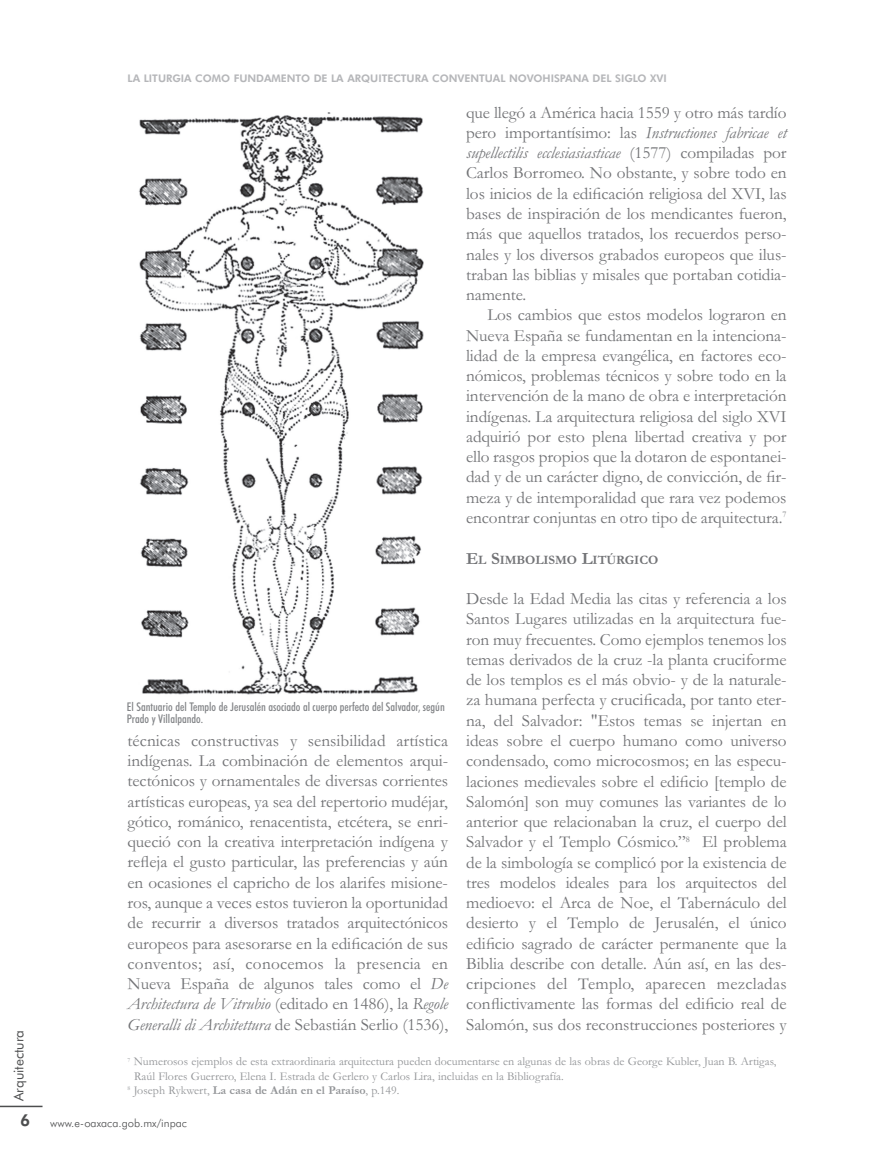
<style>
.page{position:relative;width:893px;height:1149px;background:#fff}
.page>*{position:absolute;margin:0;border:0;box-sizing:border-box;transform-origin:0 0}
.t1{font:17.25px/20.2px "Garamond";letter-spacing:-.005em;color:#727376;text-align:justify}
.t2{font:800 16.5px "Futura BT";color:#4d4e4f}
.t3{font:13.5px "Futura BT";color:#4d4e4f}
.t4{font:700 12.9px "Garamond";letter-spacing:-.005em;color:#727376}
.t5{font:12px "Garamond";color:#929497}
.t6{font:500 condensed 12px/12px "Futura BT";color:#828487}
.t7{font:700 12px "Garamond";color:#929497}
.t8{font:300 11.25px "Futura BT";color:#4d4e4f}
.t9{font:800 10.5px "Futura BT";color:#b5b6b9}
.s1{font-style:italic}
.s2{font-size:17.25px}
.s3{font-weight:400}
</style>
<div class="page">
<hr style="left:0;top:1105px;width:43px;height:1px;background:#4d4e4f">
<img style="left:139px;top:113px;width:285px;height:582px">
<p class="t3" style="left:10px;top:1100px;width:73px;rotate:-90deg">Arquitectura</p>
<p class="t2" style="left:20px;top:1109px;width:12px">6</p>
<p class="t9" style="left:128px;top:71px;width:541px">LA LITURGIA COMO FUNDAMENTO DE LA ARQUITECTURA CONVENTUAL NOVOHISPANA DEL SIGLO XVI</p>
<p class="t6" style="left:127px;top:700px;width:319px">El Santuario del Templo de Jerusalén asociado al cuerpo perfecto del Salvador, según<br>Prado y Villalpando.</p>
<p class="t1" style="left:127px;top:729px;width:322px">técnicas constructivas y sensibilidad artística indígenas. La combinación de elementos arqui&shy;tectónicos y ornamentales de diversas corrientes artísticas europeas, ya sea del repertorio mudéjar, gótico, románico, renacentista, etcétera, se enri&shy;queció con la creativa interpretación indígena y refleja el gusto particular, las preferencias y aún en ocasiones el capricho de los alarifes misione&shy;ros, aunque a veces estos tuvieron la oportunidad de recurrir a diversos tratados arquitectónicos europeos para asesorarse en la edificación de sus conventos; así, conocemos la presencia en Nueva España de algunos tales como el <span class="s1">De Architectura de Vitrubio</span> (editado en 1486), la <span class="s1">Regole Generalli di Architettura</span> de Sebastián Serlio (1536),</p>
<p class="t1" style="left:466px;top:102px;width:322px">que llegó a América hacia 1559 y otro más tardío pero importantísimo: las <span class="s1">Instructiones fabricae et supellectilis ecclesiasiasticae</span> (1577) compiladas por Carlos Borromeo. No obstante, y sobre todo en los inicios de la edificación religiosa del XVI, las bases de inspiración de los mendicantes fueron, más que aquellos tratados, los recuerdos perso&shy;nales y los diversos grabados europeos que ilus&shy;traban las biblias y misales que portaban cotidia&shy;namente.</p>
<p class="t1" style="left:466px;top:304px;width:322px;text-indent:21px">Los cambios que estos modelos lograron en Nueva España se fundamentan en la intenciona&shy;lidad de la empresa evangélica, en factores eco&shy;nómicos, problemas técnicos y sobre todo en la intervención de la mano de obra e interpretación indígenas. La arquitectura religiosa del siglo XVI adquirió por esto plena libertad creativa y por ello rasgos propios que la dotaron de espontanei&shy;dad y de un carácter digno, de convicción, de fir&shy;meza y de intemporalidad que rara vez podemos encontrar conjuntas en otro tipo de arquitectura.<sup>7</sup></p>
<p class="t4" style="left:466px;top:550px;width:194px"><span class="s2">E</span>L <span class="s2">S</span>IMBOLISMO <span class="s2">L</span>ITÚRGICO</p>
<p class="t1" style="left:466px;top:588px;width:322px">Desde la Edad Media las citas y referencia a los Santos Lugares utilizadas en la arquitectura fue&shy;ron muy frecuentes. Como ejemplos tenemos los temas derivados de la cruz -la planta cruciforme de los templos es el más obvio- y de la naturale&shy;za humana perfecta y crucificada, por tanto eter&shy;na, del Salvador: "Estos temas se injertan en ideas sobre el cuerpo humano como universo condensado, como microcosmos; en las especu&shy;laciones medievales sobre el edificio [templo de Salomón] son muy comunes las variantes de lo anterior que relacionaban la cruz, el cuerpo del Salvador y el Templo Cósmico.”<sup>8</sup> El problema de la simbología se complicó por la existencia de tres modelos ideales para los arquitectos del medioevo: el Arca de Noe, el Tabernáculo del desierto y el Templo de Jerusalén, el único edificio sagrado de carácter permanente que la Biblia describe con detalle. Aún así, en las des&shy;cripciones del Templo, aparecen mezcladas conflictivamente las formas del edificio real de Salomón, sus dos reconstrucciones posteriores y</p>
<p class="t5" style="left:128px;top:1053px;width:650px"><sup>7</sup> Numerosos ejemplos de esta extraordinaria arquitectura pueden documentarse en algunas de las obras de George Kubler, Juan B. Artigas,</p>
<p class="t5" style="left:134px;top:1067px;width:431px">Raúl Flores Guerrero, Elena I. Estrada de Gerlero y Carlos Lira, incluidas en la Bibliografía.</p>
<p class="t7" style="left:128px;top:1081px;width:273px"><sup>8</sup> <span class="s3">Joseph Rykwert,</span> La casa de Adán en el Paraíso<span class="s3">, p.149.</span></p>
<p class="t8" style="left:50px;top:1115px;width:138px">www.e-oaxaca.gob.mx/inpac</p>
</div>
